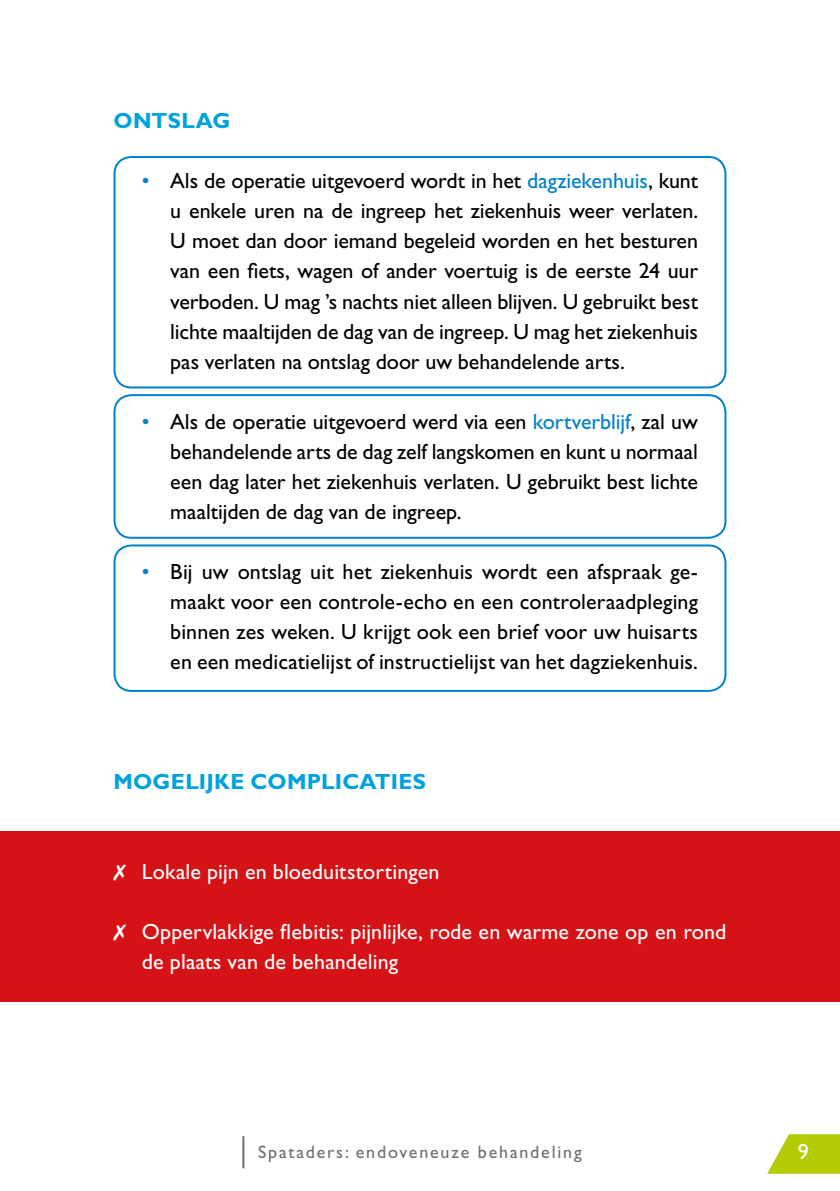
<style>
.page{position:relative;width:840px;height:1191px;background:#fff}
.page>*{position:absolute;margin:0;border:0;box-sizing:border-box;transform-origin:0 0}
.t1{font:22px/30px "Gill Sans Std";color:#000;text-align:justify}
.t2{font:22px/30px "Gill Sans Std";letter-spacing:.005em;color:#fff}
.t3{font:700 22px "Gill Sans Std";letter-spacing:.01em;color:#00a2dc}
.t4{font:18px "Gill Sans Std";letter-spacing:.1em;color:#706f6f}
.s1{color:#0081c9}
</style>
<div class="page">
<hr style="left:242px;top:1136px;width:2px;height:32px;background:#706f6f">
<svg style="left:767px;top:1134px;width:72px;height:39px"></svg>
<div style="left:0;top:831px;width:839px;height:170px;background:#d51317"></div>
<div style="left:113px;top:156px;width:613px;height:232px;border:2px solid #0081c9;border-radius:17px"></div>
<div style="left:113px;top:394px;width:613px;height:145px;border:2px solid #0081c9;border-radius:17px"></div>
<div style="left:113px;top:544px;width:613px;height:148px;border:2px solid #0081c9;border-radius:17px"></div>
<p class="t3" style="left:113px;top:108px;width:118px">ONTSLAG</p>
<p class="t1" style="left:170px;top:166px;width:529px;text-indent:-28px"><span class="s1">•</span> Als de operatie uitgevoerd wordt in het <span class="s1">dagziekenhuis</span>, kunt u enkele uren na de ingreep het ziekenhuis weer verlaten.<br>U moet dan door iemand begeleid worden en het besturen van een fiets, wagen of ander voertuig is de eerste 24 uur verboden. U mag ’s nachts niet alleen blijven. U gebruikt best lichte maaltijden de dag van de ingreep. U mag het ziekenhuis pas verlaten na ontslag door uw behandelende arts.</p>
<p class="t1" style="left:170px;top:406px;width:529px;text-indent:-28px"><span class="s1">•</span> Als de operatie uitgevoerd werd via een <span class="s1">kortverblijf</span>, zal uw behandelende arts de dag zelf langskomen en kunt u normaal een dag later het ziekenhuis verlaten. U gebruikt best lichte maaltijden de dag van de ingreep.</p>
<p class="t1" style="left:170px;top:556px;width:529px;text-indent:-28px"><span class="s1">•</span> Bij uw ontslag uit het ziekenhuis wordt een afspraak ge&shy;maakt voor een controle-echo en een controleraadpleging binnen zes weken. U krijgt ook een brief voor uw huisarts en een medicatielijst of instructielijst van het dagziekenhuis.</p>
<p class="t3" style="left:113px;top:768px;width:314px">MOGELIJKE COMPLICATIES</p>
<p class="t2" style="left:113px;top:856px;width:327px">✗ Lokale pijn en bloeduitstortingen</p>
<p class="t2" style="left:142px;top:916px;width:585px;text-indent:-28px">✗ Oppervlakkige flebitis: pijnlijke, rode en warme zone op en rond de plaats van de behandeling</p>
<p class="t4" style="left:258px;top:1141px;width:325px">Spataders: endoveneuze behandeling</p>
<p class="t2" style="left:797px;top:1136px;width:12px">9</p>
</div>
